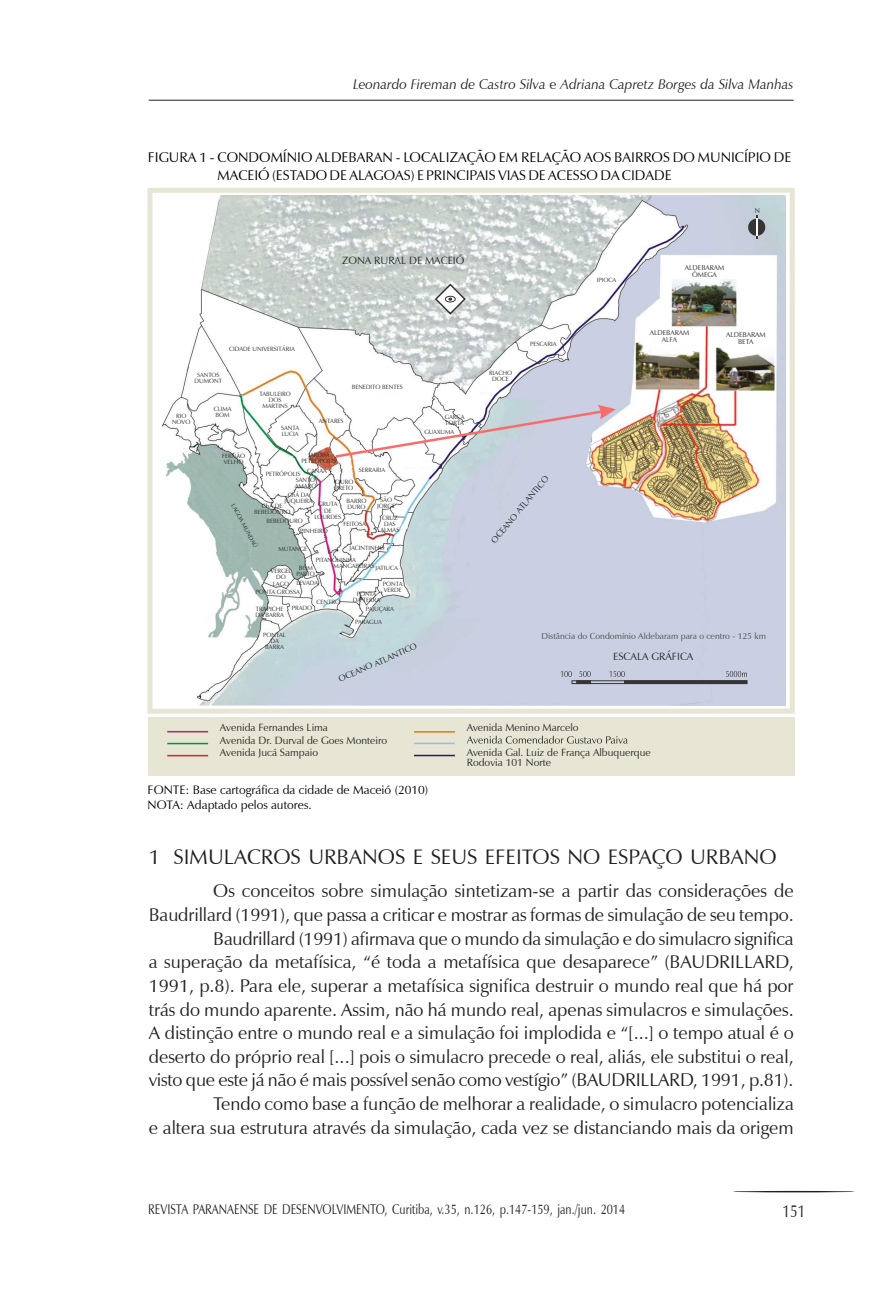
<style>
.page{position:relative;width:893px;height:1290px;background:#fff}
.page>*{position:absolute;margin:0;border:0;box-sizing:border-box;transform-origin:0 0}
.SUBTITULO-1{font:21px "Zapf Humanist 601 BT";color:#231f20}
.CORPO-TEXTO{font:18.38px/23.6px "Zapf Humanist 601 BT";color:#231f20;text-align:right}
.t1{font:17.5px "Zapf Humanist 601 BT";color:#231f20;scale:.8 1}
.t2{font:14px/17.3px "Zapf Humanist 601 BT";color:#000}
.t3{font:14px "Zapf Humanist 601 BT";color:#231f20;scale:.8 1}
.t4{font:italic 14px "Zapf Humanist 601 BT";color:#231f20}
.t5{font:12.25px/15.2px "Zapf Humanist 601 BT";color:#000}
.t6{font:10.5px/10.3px "Zapf Humanist 601 BT";color:#252726}
.t7{font:8.75px "Zapf Humanist 601 BT";color:#4b4b4d}
.t8{font:8.75px "Zapf Humanist 601 BT";color:#252726}
.t9{font:7px/6.8px "Zapf Humanist 601 BT";color:#252726;text-align:center}
.t10{font:6.12px/6.1px "Zapf Humanist 601 BT";color:#252726;text-align:center}
.s1{font-style:normal}
</style>
<div class="page">
<hr style="left:149px;top:100px;width:645px;height:1px;background:#231f20">
<hr style="left:732px;top:1191px;width:123px;height:1px;background:#231f20;border-radius:50%">
<svg style="left:148px;top:188px;width:647px;height:525px"></svg>
<img style="left:163px;top:196px;width:623px;height:509px">
<div style="left:148px;top:717px;width:646px;height:59px;background:#e7e5d4"></div>
<svg style="left:467px;top:736px;width:161px;height:7px"></svg>
<hr style="left:756px;top:215px;width:2px;height:24px;background:#373435">
<svg style="left:748px;top:219px;width:17px;height:17px"></svg>
<svg style="left:434px;top:282px;width:33px;height:34px"></svg>
<svg style="left:336px;top:405px;width:280px;height:53px"></svg>
<hr style="left:168px;top:731px;width:39px;height:1px;background:#b8266d">
<hr style="left:168px;top:755px;width:39px;height:1px;background:#d3251c">
<hr style="left:415px;top:743px;width:39px;height:1px;background:#92bfe0">
<hr style="left:168px;top:743px;width:39px;height:1px;background:#009441">
<hr style="left:415px;top:731px;width:39px;height:1px;background:#e77618">
<hr style="left:415px;top:755px;width:39px;height:1px;background:#2a2055">
<svg style="left:609px;top:671px;width:16px;height:6px"></svg>
<div style="left:577px;top:680px;width:170px;height:4px;border:1px solid #373435"></div>
<div style="left:624px;top:680px;width:123px;height:4px;border:1px solid #373435"></div>
<svg style="left:726px;top:671px;width:21px;height:6px"></svg>
<svg style="left:561px;top:671px;width:30px;height:13px"></svg>
<p class="t4" style="left:353px;top:75px;width:442px">Leonardo Fireman de Castro Silva <span class="s1">e</span> Adriana Capretz Borges da Silva Manhas</p>
<p class="t2" style="left:217px;top:149px;width:575px;text-indent:-70px">FIGURA 1 - CONDOMÍNIO ALDEBARAN - LOCALIZAÇÃO EM RELAÇÃO AOS BAIRROS DO MUNICÍPIO DE<br>MACEIÓ (ESTADO DE ALAGOAS) E PRINCIPAIS VIAS DE ACESSO DA CIDADE</p>
<p class="t10" style="left:229px;top:346px;width:67px">CIDADE UNIVERSITÁRIA</p>
<p class="t10" style="left:195px;top:372px;width:29px">SANTOS<br>DUMONT</p>
<p class="t6" style="left:342px;top:255px;width:124px">ZONA RURAL DE MACEIÓ</p>
<p class="t10" style="left:352px;top:384px;width:53px">BENEDITO BENTES</p>
<p class="t10" style="left:214px;top:406px;width:19px">CLIMA</p>
<p class="t10" style="left:176px;top:413px;width:12px">RIO</p>
<p class="t10" style="left:216px;top:412px;width:16px">BOM</p>
<p class="t10" style="left:172px;top:419px;width:20px">NOVO</p>
<p class="t10" style="left:222px;top:452px;width:25px;text-align:left">FERNÃO<br>VELHO</p>
<p class="t10" style="left:259px;top:391px;width:33px">TABULEIRO<br>DOS<br>MARTINS</p>
<p class="t10" style="left:281px;top:425px;width:20px;text-align:left">SANTA<br>LUCIA</p>
<p class="t10" style="left:319px;top:418px;width:26px">ANTARES</p>
<p class="t10" style="left:302px;top:452px;width:36px">JARDIM<br>PETRÓPOLIS</p>
<p class="t10" style="left:307px;top:468px;width:21px">CANAÃ</p>
<p class="t10" style="left:359px;top:467px;width:28px">SERRARIA</p>
<p class="t10" style="left:266px;top:471px;width:36px">PETRÓPOLIS</p>
<p class="t10" style="left:295px;top:477px;width:23px;text-align:left">SANTO<br>AMARO</p>
<p class="t10" style="left:285px;top:491px;width:30px">ChÁ DA<br>JUQUEIRA</p>
<p class="t10" style="left:254px;top:502px;width:38px">ChÁ DE<br>BEBEDOURO</p>
<p class="t10" style="left:300px;top:516px;width:29px;line-height:10px;text-align:left;text-indent:-34px">BEBEDOURO<br>PINHEIRO</p>
<p class="t10" style="left:278px;top:546px;width:30px">MUTANGE</p>
<p class="t10" style="left:335px;top:478px;width:20px;text-align:left">OURO<br>PRETO</p>
<p class="t10" style="left:377px;top:497px;width:19px">SÃO<br>JORGE</p>
<p class="t10" style="left:380px;top:515px;width:20px">CRUZ<br>DAS<br>ALMAS</p>
<p class="t10" style="left:375px;top:565px;width:24px">JATIUCA</p>
<p class="t10" style="left:347px;top:498px;width:21px;text-align:left">BARRO<br>DURO</p>
<p class="t10" style="left:315px;top:501px;width:28px">GRUTA<br>DE<br>LOURDES</p>
<p class="t10" style="left:236px;top:502px;width:51px;rotate:62deg">LAGOA MUNDAÚ</p>
<p class="t10" style="left:343px;top:520px;width:24px">FEITOSA</p>
<p class="t10" style="left:316px;top:542px;width:70px;line-height:12.1px;text-align:left;text-indent:34px">JACINTINHO<br>PITANGUINHA</p>
<p class="t10" style="left:334px;top:562px;width:42px">MANGABEIRAS</p>
<p class="t10" style="left:296px;top:565px;width:20px">BOM<br>PARTO</p>
<p class="t10" style="left:271px;top:568px;width:22px">VERGEL</p>
<p class="t10" style="left:276px;top:574px;width:11px">DO</p>
<p class="t10" style="left:273px;top:580px;width:47px">LAGO LEVADA</p>
<p class="t10" style="left:255px;top:589px;width:46px">PONTA GROSSA</p>
<p class="t10" style="left:383px;top:581px;width:21px;text-align:left">PONTA<br>VERDE</p>
<p class="t10" style="left:353px;top:590px;width:29px">PONTA<br>DA TERRA</p>
<p class="t10" style="left:355px;top:603px;width:40px;line-height:12.2px;text-align:left;text-indent:11px">PAJUÇARA<br>PARAGUA</p>
<p class="t10" style="left:316px;top:598px;width:25px">CENTRO</p>
<p class="t10" style="left:292px;top:605px;width:22px">PRADO</p>
<p class="t10" style="left:255px;top:605px;width:30px;text-align:left">TRAPICHE<br>DA BARRA</p>
<p class="t10" style="left:445px;top:414px;width:21px;text-align:left">GARÇA<br>TORTA</p>
<p class="t10" style="left:424px;top:429px;width:31px">GUAXUMA</p>
<p class="t10" style="left:263px;top:632px;width:24px">PONTAL<br>DA<br>BARRA</p>
<p class="t8" style="left:337px;top:674px;width:86px;rotate:-24deg">OCEANO ATLANTICO</p>
<p class="t10" style="left:489px;top:370px;width:24px">RIACHO<br>DOCE</p>
<p class="t10" style="left:530px;top:341px;width:28px">PESCARIA</p>
<p class="t8" style="left:488px;top:538px;width:86px;rotate:-50deg">OCEANO ATLANTICO</p>
<p class="t10" style="left:597px;top:277px;width:21px">IPIOCA</p>
<p class="t9" style="left:685px;top:264px;width:41px">ALDEBARAM<br>ÔMEGA</p>
<p class="t9" style="left:755px;top:207px;width:7px">N</p>
<p class="t9" style="left:650px;top:329px;width:41px">ALDEBARAM<br>ALFA</p>
<p class="t9" style="left:726px;top:331px;width:41px">ALDEBARAM<br>BETA</p>
<p class="t7" style="left:541px;top:630px;width:226px">Distância do Condomínio Aldebaram para o centro - 125 km</p>
<p class="t6" style="left:613px;top:651px;width:82px">ESCALA GRÁFICA</p>
<p class="t6" style="left:220px;top:722px;width:110px">Avenida Fernandes Lima</p>
<p class="t6" style="left:220px;top:747px;width:100px">Avenida Jucá Sampaio</p>
<p class="t6" style="left:220px;top:735px;width:169px">Avenida Dr. Durval de Goes Monteiro</p>
<p class="t5" style="left:148px;top:782px;width:282px">FONTE: Base cartográfica da cidade de Maceió (2010)<br>NOTA: Adaptado pelos autores.</p>
<p class="t6" style="left:467px;top:722px;width:113px">Avenida Menino Marcelo</p>
<p class="t6" style="left:467px;top:747px;width:185px">Avenida Gal. Luiz de França Albuquerque<br>Rodovia 101 Norte</p>
<p class="SUBTITULO-1" style="left:149px;top:844px;width:629px">1 SIMULACROS URBANOS E SEUS EFEITOS NO ESPAÇO URBANO</p>
<p class="CORPO-TEXTO" style="left:149px;top:879px;width:646px">Os conceitos sobre simulação sintetizam-se a partir das considerações de<br>Baudrillard (1991), que passa a criticar e mostrar as formas de simulação de seu tempo.</p>
<p class="CORPO-TEXTO" style="left:149px;top:926px;width:646px;text-align:justify;text-indent:64px">Baudrillard (1991) afirmava que o mundo da simulação e do simulacro significa a superação da metafísica, “é toda a metafísica que desaparece” (BAUDRILLARD, 1991, p.8). Para ele, superar a metafísica significa destruir o mundo real que há por trás do mundo aparente. Assim, não há mundo real, apenas simulacros e simulações.<br>A distinção entre o mundo real e a simulação foi implodida e “[...] o tempo atual é o deserto do próprio real [...] pois o simulacro precede o real, aliás, ele substitui o real, visto que este já não é mais possível senão como vestígio” (BAUDRILLARD, 1991, p.81).</p>
<p class="CORPO-TEXTO" style="left:149px;top:1092px;width:647px">Tendo como base a função de melhorar a realidade, o simulacro potencializa<br>e altera sua estrutura através da simulação, cada vez se distanciando mais da origem</p>
<p class="t3" style="left:148px;top:1201px;width:598px">REVISTA PARANAENSE DE DESENVOLVIMENTO, Curitiba, v.35, n.126, p.147-159, jan./jun. 2014</p>
<p class="t1" style="left:782px;top:1200px;width:30px">151</p>
</div>
